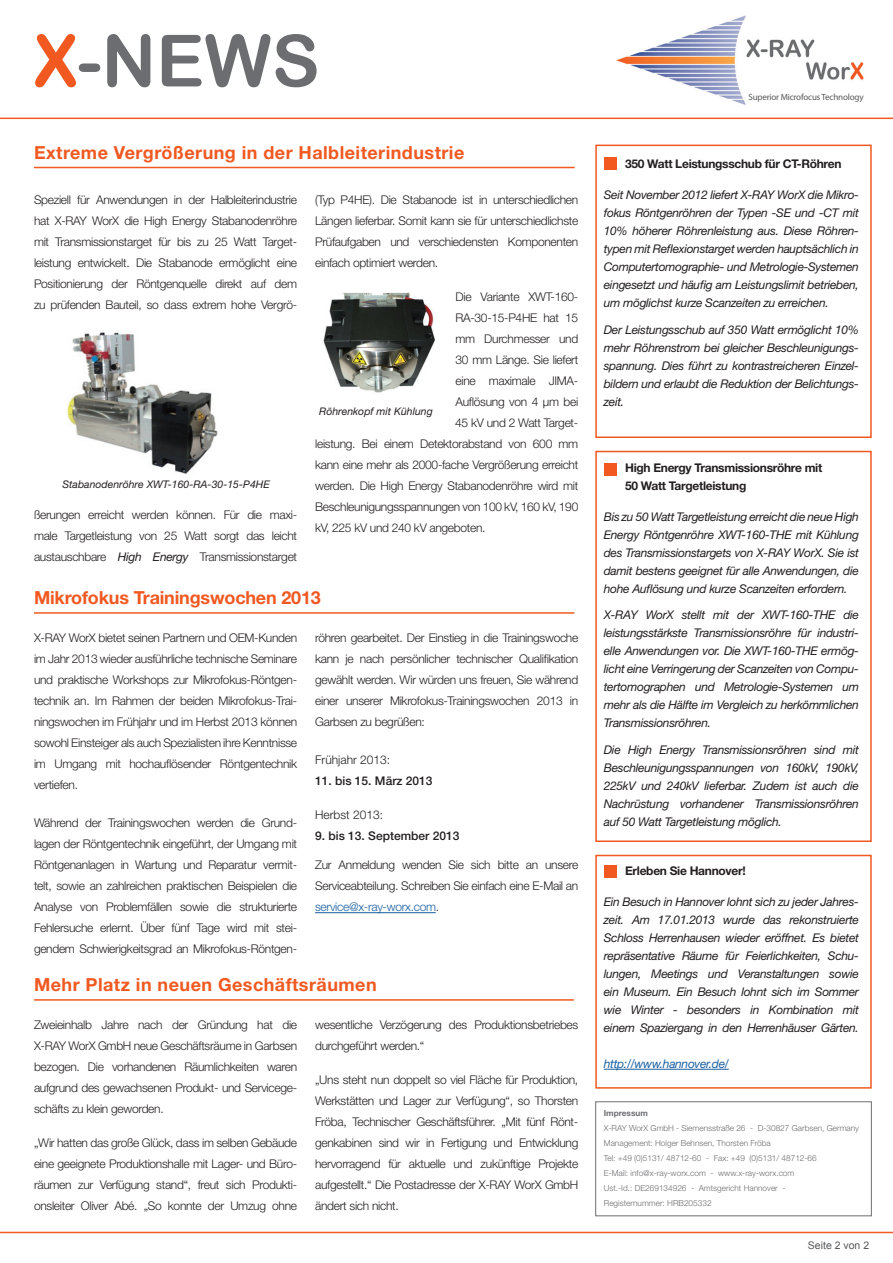
<style>
.page{position:relative;width:893px;height:1263px;background:#fff}
.page>*{position:absolute;margin:0;border:0;box-sizing:border-box;transform-origin:0 0}
.t1{font:72px "Arial Rounded MT Bold";color:#6c6d70}
.t2{font:700 18px "Helvetica Neue LT Std";letter-spacing:.025em;color:#f15921}
.t3{font:700 18px "Helvetica Neue LT Std";letter-spacing:-.01em;color:#f15921}
.t4{font:300 12px/21px "Helvetica Neue LT Std";letter-spacing:-.025em;color:#231f20;text-align:justify}
.t5{font:italic 12px/18px "Helvetica Neue LT Std";letter-spacing:-.025em;color:#231f20;text-align:justify}
.t6{font:700 12px/18px "Helvetica Neue LT Std";letter-spacing:-.025em;color:#231f20}
.t7{font:500 12px "Helvetica Neue LT Std";color:#231f20}
.t8{font:300 12px "Helvetica Neue LT Std";color:#231f20}
.t9{font:italic 12px "Helvetica Neue LT Std";letter-spacing:-.025em;color:#195fa1}
.t10{font:italic 10.5px "Helvetica Neue LT Std";color:#231f20}
.t11{font:10.5px "Arial";color:#57585a}
.t12{font:9px "Myriad Pro";letter-spacing:-.02em;color:#57585a}
.t13{font:300 8.25px/15px "Helvetica Neue LT Std";color:#6c6d70}
.t14{font:700 8.25px "Helvetica Neue LT Std";color:#6c6d70}
.s1{color:#f15921}
.s2{font-weight:400;font-style:italic}
.s3{color:#195fa1}
</style>
<div class="page">
<img style="left:67px;top:332px;width:151px;height:142px">
<hr style="left:0;top:118px;width:893px;height:1px;background:#f15921">
<div style="left:595px;top:451px;width:277px;height:391px;border:2px solid #f15921"></div>
<div style="left:595px;top:1101px;width:277px;height:115px;border:1px solid #6c6d70"></div>
<hr style="left:34px;top:167px;width:541px;height:1px;background:#f15921">
<img style="left:617px;top:15px;width:247px;height:89px">
<hr style="left:0;top:1232px;width:893px;height:1px;background:#f15921">
<div style="left:604px;top:865px;width:13px;height:13px;background:#f15921"></div>
<div style="left:604px;top:463px;width:13px;height:13px;background:#f15921"></div>
<div style="left:595px;top:145px;width:277px;height:293px;border:2px solid #f15921"></div>
<div style="left:604px;top:157px;width:13px;height:13px;background:#f15921"></div>
<hr style="left:34px;top:999px;width:540px;height:2px;background:#f15921">
<hr style="left:34px;top:612px;width:540px;height:2px;background:#f15921">
<hr style="left:315px;top:912px;width:121px;height:1px;background:#195fa1">
<div style="left:595px;top:855px;width:277px;height:234px;border:2px solid #f15921"></div>
<hr style="left:604px;top:1069px;width:125px;height:1px;background:#195fa1">
<img style="left:323px;top:292px;width:112px;height:101px">
<h1 class="t1" style="left:34px;top:18px;width:287px"><span class="s1">X</span>-NEWS</h1>
<p class="t12" style="left:748px;top:92px;width:117px">Superior Microfocus Technology</p>
<h2 class="t2" style="left:34px;top:141px;width:432px">Extreme Vergrößerung in der Halbleiterindustrie</h2>
<p class="t6" style="left:625px;top:155px;width:218px">350 Watt Leistungsschub für CT-Röhren</p>
<p class="t5" style="left:604px;top:186px;width:257px">Seit November 2012 liefert X-RAY WorX die Mikro&shy;fokus Röntgenröhren der Typen -SE und -CT mit 10% höherer Röhrenleistung aus. Diese Röhren&shy;typen mit Reflexionstarget werden hauptsächlich in Computertomographie- und Metrologie-Systemen eingesetzt und häufig am Leistungslimit betrieben, um möglichst kurze Scanzeiten zu erreichen.</p>
<p class="t5" style="left:604px;top:320px;width:257px">Der Leistungsschub auf 350 Watt ermöglicht 10% mehr Röhrenstrom bei gleicher Beschleunigungs&shy;spannung. Dies führt zu kontrastreicheren Einzel&shy;bildern und erlaubt die Reduktion der Belichtungs&shy;zeit.</p>
<p class="t4" style="left:34px;top:189px;width:265px">Speziell für Anwendungen in der Halbleiterindustrie hat X-RAY WorX die High Energy Stabanodenröhre mit Transmissionstarget für bis zu 25 Watt Target&shy;leistung entwickelt. Die Stabanode ermöglicht eine Positionierung der Röntgenquelle direkt auf dem zu prüfenden Bauteil, so dass extrem hohe Vergrö-</p>
<p class="t4" style="left:315px;top:189px;width:265px">(Typ P4HE). Die Stabanode ist in unterschiedlichen Längen lieferbar. Somit kann sie für unterschiedlichste Prüfaufgaben und verschiedensten Komponenten einfach optimiert werden.</p>
<p class="t4" style="left:455px;top:286px;width:124px">Die Variante XWT-160-</p>
<p class="t4" style="left:455px;top:307px;width:124px">RA-30-15-P4HE hat 15</p>
<p class="t4" style="left:455px;top:328px;width:124px">mm Durchmesser und</p>
<p class="t4" style="left:455px;top:349px;width:124px">30 mm Länge. Sie liefert</p>
<p class="t4" style="left:455px;top:370px;width:124px">eine maximale JIMA-</p>
<p class="t4" style="left:455px;top:391px;width:124px">Auflösung von 4 µm bei</p>
<p class="t4" style="left:455px;top:412px;width:125px">45 kV und 2 Watt Target-</p>
<p class="t4" style="left:315px;top:433px;width:265px">leistung. Bei einem Detektorabstand von 600 mm</p>
<p class="t4" style="left:315px;top:454px;width:265px">kann eine mehr als 2000-fache Vergrößerung erreicht</p>
<p class="t4" style="left:315px;top:475px;width:265px">werden. Die High Energy Stabanodenröhre wird mit</p>
<p class="t4" style="left:315px;top:496px;width:265px">Beschleunigungsspannungen von 100 kV, 160 kV, 190</p>
<p class="t4" style="left:315px;top:517px;width:172px">kV, 225 kV und 240 kV angeboten.</p>
<p class="t10" style="left:319px;top:405px;width:115px">Röhrenkopf mit Kühlung</p>
<p class="t6" style="left:625px;top:458px;width:199px">High Energy Transmissionsröhre mit<br>50 Watt Targetleistung</p>
<p class="t5" style="left:604px;top:507px;width:257px">Bis zu 50 Watt Targetleistung erreicht die neue High Energy Röntgenröhre XWT-160-THE mit Kühlung des Transmissionstargets von X-RAY WorX. Sie ist damit bestens geeignet für alle Anwendungen, die hohe Auflösung und kurze Scanzeiten erfordern.</p>
<p class="t5" style="left:604px;top:606px;width:257px">X-RAY WorX stellt mit der XWT-160-THE die leistungsstärkste Transmissionsröhre für industri&shy;elle Anwendungen vor. Die XWT-160-THE ermög&shy;licht eine Verringerung der Scanzeiten von Compu&shy;tertomographen und Metrologie-Systemen um mehr als die Hälfte im Vergleich zu herkömmlichen Transmissionsröhren.</p>
<p class="t5" style="left:604px;top:740px;width:257px">Die High Energy Transmissionsröhren sind mit Beschleunigungsspannungen von 160kV, 190kV, 225kV und 240kV lieferbar. Zudem ist auch die Nachrüstung vorhandener Transmissionsröhren auf 50 Watt Targetleistung möglich.</p>
<p class="t10" style="left:62px;top:478px;width:209px">Stabanodenröhre XWT-160-RA-30-15-P4HE</p>
<p class="t4" style="left:34px;top:504px;width:265px">ßerungen erreicht werden können. Für die maxi&shy;male Targetleistung von 25 Watt sorgt das leicht austauschbare <span class="s2">High Energy</span> Transmissionstarget</p>
<h2 class="t3" style="left:34px;top:586px;width:288px">Mikrofokus Trainingswochen 2013</h2>
<p class="t4" style="left:34px;top:627px;width:265px">X-RAY WorX bietet seinen Partnern und OEM-Kunden im Jahr 2013 wieder ausführliche technische Seminare und praktische Workshops zur Mikrofokus-Röntgen&shy;technik an. Im Rahmen der beiden Mikrofokus-Trai&shy;ningswochen im Frühjahr und im Herbst 2013 können sowohl Einsteiger als auch Spezialisten ihre Kenntnisse im Umgang mit hochauflösender Röntgentechnik vertiefen.</p>
<p class="t4" style="left:34px;top:812px;width:265px">Während der Trainingswochen werden die Grund&shy;lagen der Röntgentechnik eingeführt, der Umgang mit Röntgenanlagen in Wartung und Reparatur vermit&shy;telt, sowie an zahlreichen praktischen Beispielen die Analyse von Problemfällen sowie die strukturierte Fehlersuche erlernt. Über fünf Tage wird mit stei&shy;gendem Schwierigkeitsgrad an Mikrofokus-Röntgen-</p>
<p class="t4" style="left:315px;top:627px;width:265px">röhren gearbeitet. Der Einstieg in die Trainingswoche kann je nach persönlicher technischer Qualifikation gewählt werden. Wir würden uns freuen, Sie während einer unserer Mikrofokus-Trainingswochen 2013 in Garbsen zu begrüßen:</p>
<p class="t8" style="left:315px;top:753px;width:77px">Frühjahr 2013:</p>
<p class="t7" style="left:315px;top:774px;width:119px">11. bis 15. März 2013</p>
<p class="t8" style="left:315px;top:807px;width:70px">Herbst 2013:</p>
<p class="t7" style="left:315px;top:828px;width:146px">9. bis 13. September 2013</p>
<p class="t4" style="left:315px;top:854px;width:265px">Zur Anmeldung wenden Sie sich bitte an unsere Serviceabteilung. Schreiben Sie einfach eine E-Mail an <span class="s3">service@x-ray-worx.com</span>.</p>
<p class="t6" style="left:625px;top:862px;width:122px">Erleben Sie Hannover!</p>
<p class="t5" style="left:604px;top:892px;width:257px">Ein Besuch in Hannover lohnt sich zu jeder Jahres&shy;zeit. Am 17.01.2013 wurde das rekonstruierte Schloss Herrenhausen wieder eröffnet. Es bietet repräsentative Räume für Feierlichkeiten, Schu&shy;lungen, Meetings und Veranstaltungen sowie ein Museum. Ein Besuch lohnt sich im Sommer wie Winter - besonders in Kombination mit einem Spaziergang in den Herrenhäuser Gärten.</p>
<p class="t9" style="left:604px;top:1056px;width:126px">http://www.hannover.de/</p>
<h2 class="t2" style="left:34px;top:973px;width:344px">Mehr Platz in neuen Geschäftsräumen</h2>
<p class="t4" style="left:34px;top:1014px;width:265px">Zweieinhalb Jahre nach der Gründung hat die X-RAY WorX GmbH neue Geschäftsräume in Garbsen bezogen. Die vorhandenen Räumlichkeiten waren aufgrund des gewachsenen Produkt- und Servicege&shy;schäfts zu klein geworden.</p>
<p class="t4" style="left:34px;top:1132px;width:265px">„Wir hatten das große Glück, dass im selben Gebäude eine geeignete Produktionshalle mit Lager- und Büro&shy;räumen zur Verfügung stand“, freut sich Produkti&shy;onsleiter Oliver Abé. „So konnte der Umzug ohne</p>
<p class="t4" style="left:315px;top:1014px;width:265px">wesentliche Verzögerung des Produktionsbetriebes durchgeführt werden.“</p>
<p class="t4" style="left:315px;top:1069px;width:265px">„Uns steht nun doppelt so viel Fläche für Produktion, Werkstätten und Lager zur Verfügung“, so Thorsten Fröba, Technischer Geschäftsführer. „Mit fünf Rönt&shy;genkabinen sind wir in Fertigung und Entwicklung hervorragend für aktuelle und zukünftige Projekte aufgestellt.“ Die Postadresse der X-RAY WorX GmbH ändert sich nicht.</p>
<p class="t14" style="left:604px;top:1108px;width:45px">Impressum</p>
<p class="t13" style="left:604px;top:1120px;width:257px">X-RAY WorX GmbH - Siemensstraße 26 - D-30827 Garbsen, Germany Management: Holger Behnsen, Thorsten Fröba<br>Tel: +49 (0)5131/ 48712-60 - Fax: +49 (0)5131/ 48712-66<br>E-Mail: info@x-ray-worx.com - www.x-ray-worx.com<br>Ust.-Id.: DE269134926 - Amtsgericht Hannover -<br>Registernummer: HRB205332</p>
<p class="t11" style="left:808px;top:1239px;width:63px">Seite 2 von 2</p>
</div>
